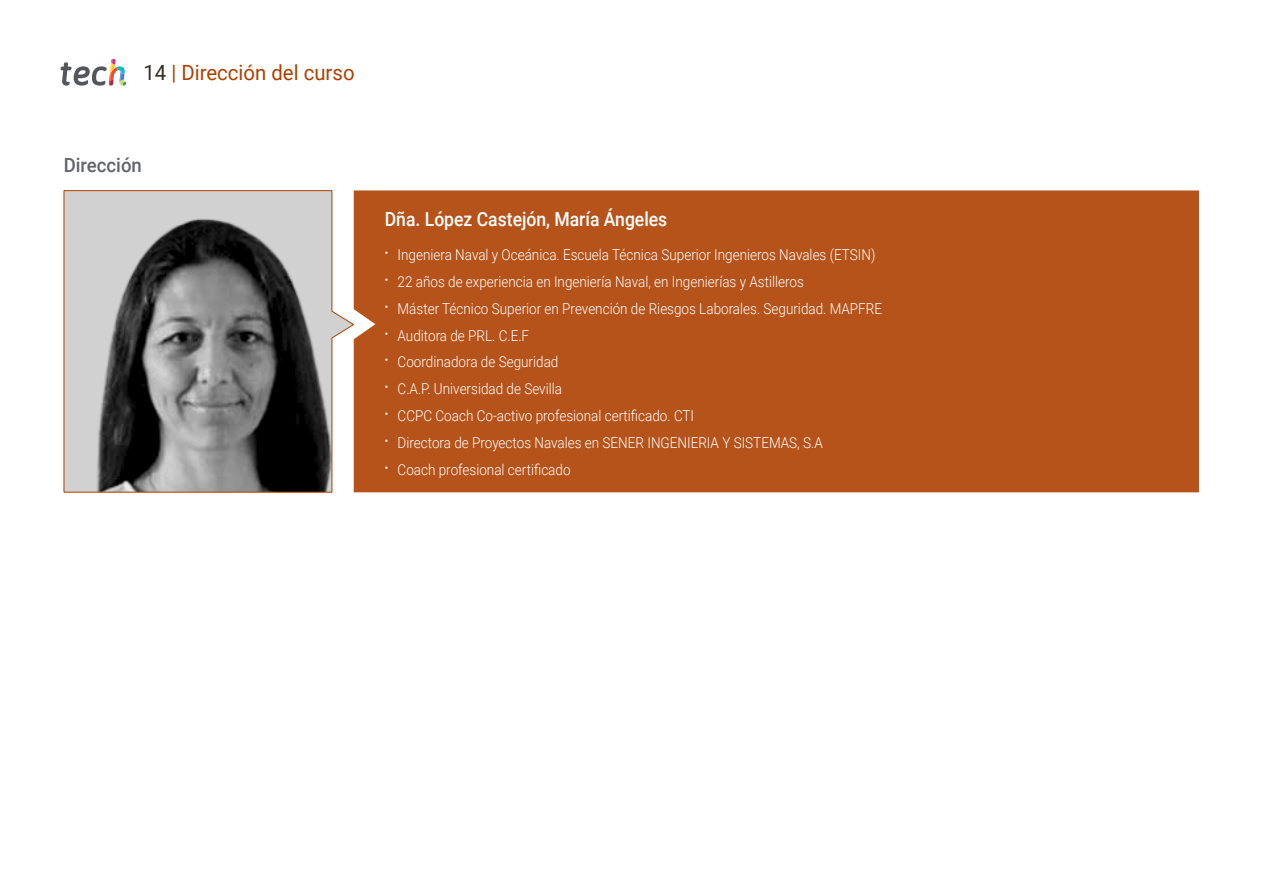
<style>
.page{position:relative;width:1263px;height:893px;background:#fff}
.page>*{position:absolute;margin:0;border:0;box-sizing:border-box;transform-origin:0 0}
.t1{font:21px "Roboto";color:#ae4000}
.t2{font:500 19.5px "Roboto";color:#fff;scale:.9 1}
.t3{font:500 19.5px "Roboto";color:#61646a;scale:.95 1}
.t4{font:300 15px "Roboto";color:#fff;scale:.9 1}
.s1{color:#312e20}
</style>
<div class="page">
<svg style="left:61px;top:59px;width:65px;height:27px"></svg>
<div style="left:354px;top:190px;width:845px;height:302px;background:#b6531a"></div>
<svg style="left:64px;top:190px;width:290px;height:302px;background:#898787"></svg>
<h1 class="t1" style="left:144px;top:57px;width:213px"><span class="s1">14</span> | Dirección del curso</h1>
<h2 class="t3" style="left:64px;top:152px;width:84px">Dirección</h2>
<h2 class="t2" style="left:385px;top:206px;width:315px">Dña. López Castejón, María Ángeles</h2>
<p class="t4" style="left:385px;top:245px;width:546px"><sup>•</sup> Ingeniera Naval y Oceánica. Escuela Técnica Superior Ingenieros Navales (ETSIN)</p>
<p class="t4" style="left:385px;top:271px;width:467px"><sup>•</sup> 22 años de experiencia en Ingeniería Naval, en Ingenierías y Astilleros</p>
<p class="t4" style="left:385px;top:298px;width:554px"><sup>•</sup> Máster Técnico Superior en Prevención de Riesgos Laborales. Seguridad. MAPFRE</p>
<p class="t4" style="left:385px;top:325px;width:162px"><sup>•</sup> Auditora de PRL. C.E.F</p>
<p class="t4" style="left:385px;top:352px;width:194px"><sup>•</sup> Coordinadora de Seguridad</p>
<p class="t4" style="left:385px;top:378px;width:198px"><sup>•</sup> C.A.P. Universidad de Sevilla</p>
<p class="t4" style="left:385px;top:405px;width:345px"><sup>•</sup> CCPC Coach Co-activo profesional certificado. CTI</p>
<p class="t4" style="left:385px;top:432px;width:488px"><sup>•</sup> Directora de Proyectos Navales en SENER INGENIERIA Y SISTEMAS, S.A</p>
<p class="t4" style="left:385px;top:459px;width:208px"><sup>•</sup> Coach profesional certificado</p>
</div>
